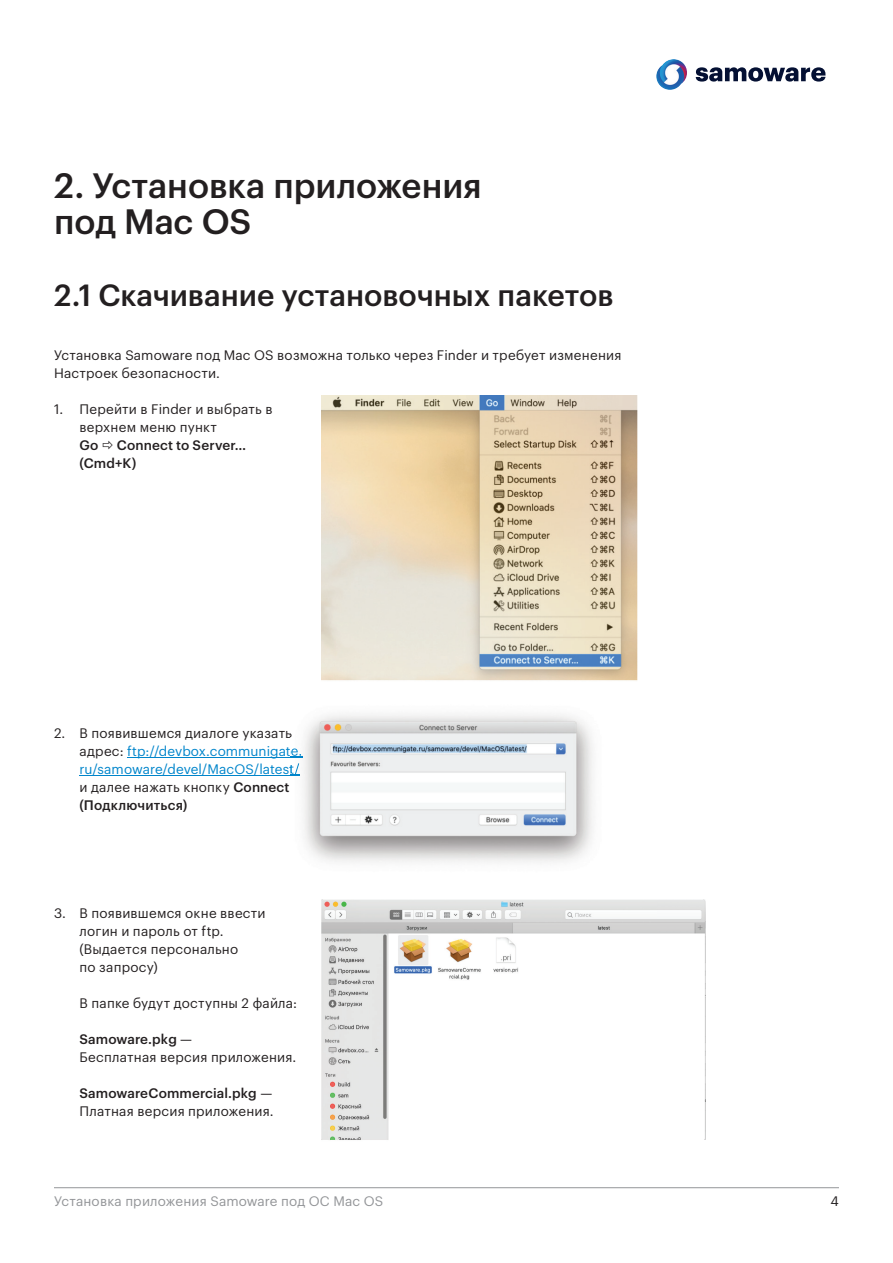
<style>
.page{position:relative;width:893px;height:1263px;background:#fff}
.page>*{position:absolute;margin:0;border:0;box-sizing:border-box;transform-origin:0 0}
.t1{font:500 34.5px/36px "Graphik Cy";letter-spacing:-.005em;color:#231f20}
.t2{font:500 30px "Graphik Cy";letter-spacing:-.005em;color:#231f20}
.t3{font:13.5px/18px "Graphik Cy";letter-spacing:.015em;color:#231f20}
.t4{font:13.5px/18px "Graphik Cy";letter-spacing:.01em;color:#0085cb}
.t5{font:13.5px "Graphik Cy";letter-spacing:.01em;color:#939598}
.t6{font:500 13.5px/18px "Graphik Cy";letter-spacing:.01em;color:#231f20}
.s1{color:#231f20}
.s2{font-weight:500;color:#231f20}
.s3{font-weight:500}
</style>
<div class="page">
<hr style="left:54px;top:1187px;width:785px;height:1px;background:#939598">
<img style="left:656px;top:59px;width:31px;height:31px">
<svg style="left:696px;top:67px;width:129px;height:15px"></svg>
<hr style="left:127px;top:757px;width:175px;height:1px;background:#0085cb">
<hr style="left:80px;top:775px;width:220px;height:1px;background:#0085cb">
<img style="left:322px;top:396px;width:316px;height:285px">
<img style="left:302px;top:715px;width:291px;height:148px">
<svg style="left:291px;top:734px;width:11px;height:41px"></svg>
<img style="left:322px;top:900px;width:383px;height:240px">
<h1 class="t1" style="left:54px;top:164px;width:429px">2. Установка приложения под Mac OS</h1>
<h2 class="t2" style="left:54px;top:272px;width:561px">2.1 Скачивание установочных пакетов</h2>
<p class="t3" style="left:54px;top:345px;width:569px">Установка Samoware под Mac OS возможна только через Finder и требует изменения<br>Настроек безопасности.</p>
<p class="t3" style="left:80px;top:399px;width:194px;text-indent:-26px">1. Перейти в Finder и выбрать в верхнем меню пункт</p>
<p class="t6" style="left:80px;top:435px;width:20px">Go</p>
<p class="t6" style="left:80px;top:435px;width:168px;text-indent:37px">Connect to Server… (Cmd+K)</p>
<p class="t4" style="left:80px;top:723px;width:224px;text-indent:-26px"><span class="s1">2. В появившемся диалоге указать адрес:</span> ftp://devbox.communigate. ru/samoware/devel/MacOS/latest/ <span class="s1">и далее нажать кнопку</span> <span class="s2">Connect (Подключиться)</span></p>
<p class="t3" style="left:80px;top:903px;width:187px;text-indent:-26px">3. В появившемся окне ввести логин и пароль от ftp. (Выдается персонально<br>по запросу)</p>
<p class="t3" style="left:80px;top:993px;width:219px">В папке будут доступны 2 файла:</p>
<p class="t3" style="left:80px;top:1029px;width:218px"><span class="s3">Samoware.pkg</span> —<br>Бесплатная версия приложения.</p>
<p class="t3" style="left:80px;top:1083px;width:196px"><span class="s3">SamowareCommercial.pkg</span> —<br>Платная версия приложения.</p>
<p class="t5" style="left:54px;top:1191px;width:331px">Установка приложения Samoware под ОС Mac OS</p>
<p class="t3" style="left:831px;top:1191px;width:10px">4</p>
</div>
